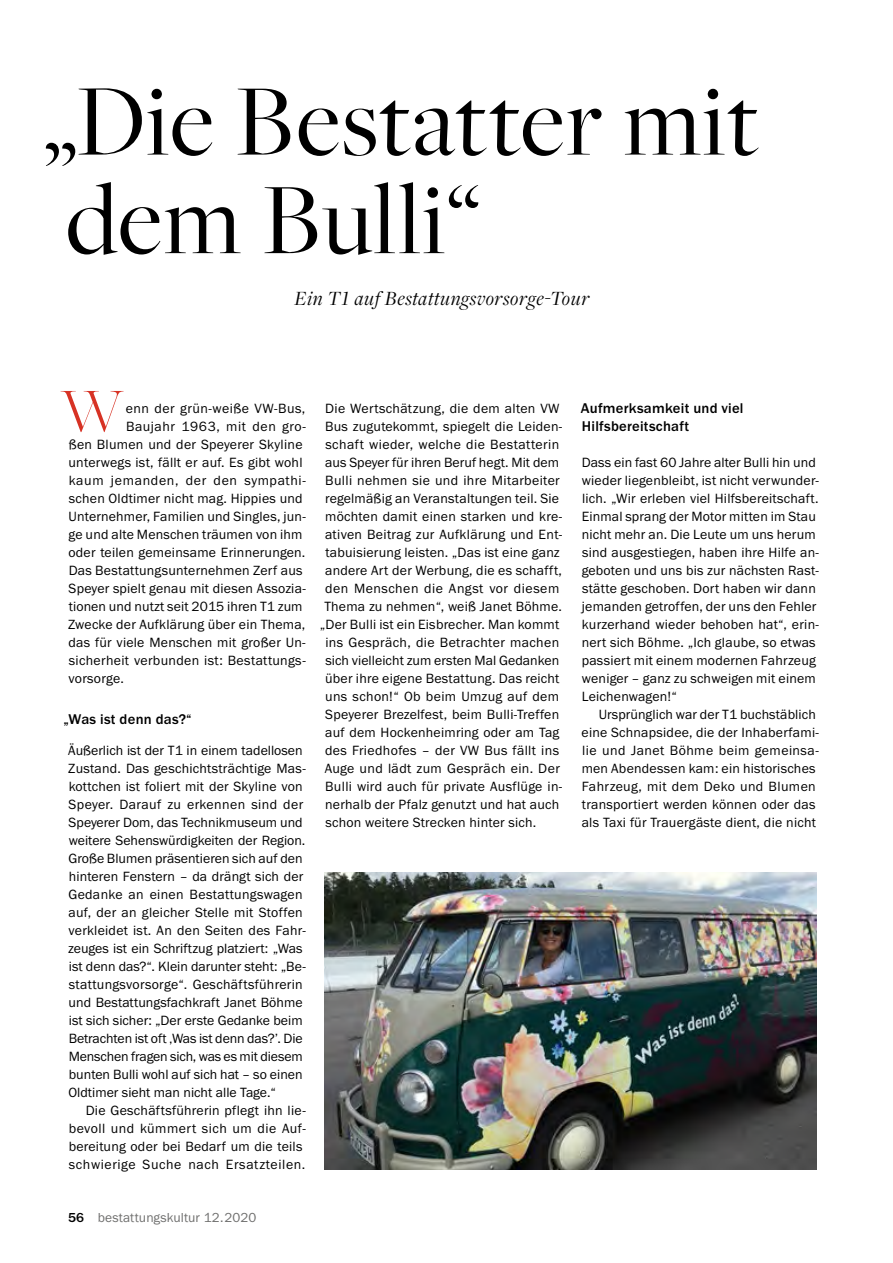
<style>
.page{position:relative;width:893px;height:1263px;background:#fff}
.page>*{position:absolute;margin:0;border:0;box-sizing:border-box;transform-origin:0 0}
.t1{font:105.45px/98.6px "Freight Big Pro";letter-spacing:.015em;color:#000}
.t2{font:300 64.65px "Freight Big Pro";color:#d73224}
.t3{font:italic 21px "Freight Disp Pro";letter-spacing:.03em;color:#000}
.t4{font:500 14.7px/18px "Franklin Gothic URW";letter-spacing:.015em;color:#000}
.t5{font:13.8px/18px "Franklin Gothic URW Boo";letter-spacing:.015em;color:#000}
.t6{font:13.8px "Franklin Gothic URW Boo";letter-spacing:.035em;color:#000}
.t7{font:13.8px "Franklin Gothic URW Boo";letter-spacing:.05em;color:#000}
.t8{font:13.8px "Franklin Gothic URW Boo";letter-spacing:.04em;color:#000}
.t9{font:13.5px "Franklin Gothic URW Boo";letter-spacing:.01em;color:#6f6f6e}
.s1{font-family:"Franklin Gothic URW";font-weight:500;color:#000}
</style>
<div class="page">
<img style="left:325px;top:872px;width:491px;height:297px">
<h1 class="t1" style="left:44px;top:69px;width:717px">„Die Bestatter mit dem Bulli“</h1>
<h3 class="t3" style="left:295px;top:285px;width:296px">Ein T1 auf Bestattungsvorsorge-Tour</h3>
<h2 class="t2" style="left:61px;top:369px;width:65px">W</h2>
<p class="t6" style="left:126px;top:400px;width:181px">enn der grün-weiße VW-Bus,</p>
<p class="t8" style="left:126px;top:418px;width:181px">Baujahr 1963, mit den gro-</p>
<p class="t5" style="left:69px;top:435px;width:235px">ßen Blumen und der Speyerer Skyline</p>
<p class="t5" style="left:69px;top:453px;width:236px">unterwegs ist, fällt er auf. Es gibt wohl</p>
<p class="t7" style="left:69px;top:472px;width:239px">kaum jemanden, der den sympathi-</p>
<p class="t5" style="left:69px;top:489px;width:235px">schen Oldtimer nicht mag. Hippies und</p>
<p class="t5" style="left:69px;top:507px;width:239px">Unternehmer, Familien und Singles, jun-</p>
<p class="t5" style="left:69px;top:525px;width:235px">ge und alte Menschen träumen von ihm</p>
<p class="t5" style="left:68px;top:543px;width:238px">oder teilen gemeinsame Erinnerungen.</p>
<p class="t5" style="left:69px;top:561px;width:235px">Das Bestattungsunternehmen Zerf aus</p>
<p class="t5" style="left:69px;top:579px;width:239px">Speyer spielt genau mit diesen Assozia-</p>
<p class="t5" style="left:69px;top:597px;width:235px">tionen und nutzt seit 2015 ihren T1 zum</p>
<p class="t5" style="left:68px;top:615px;width:239px">Zwecke der Aufklärung über ein Thema,</p>
<p class="t5" style="left:68px;top:633px;width:239px">das für viele Menschen mit großer Un-</p>
<p class="t5" style="left:69px;top:651px;width:238px">sicherheit verbunden ist: Bestattungs-</p>
<p class="t5" style="left:69px;top:669px;width:57px">vorsorge.</p>
<p class="t4" style="left:63px;top:710px;width:130px">„Was ist denn das?“</p>
<p class="t5" style="left:68px;top:741px;width:239px">Äußerlich ist der T1 in einem tadellosen Zustand. Das geschichtsträchtige Mas&shy;kottchen ist foliert mit der Skyline von Speyer. Darauf zu erkennen sind der Speyerer Dom, das Technikmuseum und weitere Sehenswürdigkeiten der Region.<br>Große Blumen präsentieren sich auf den hinteren Fenstern – da drängt sich der Gedanke an einen Bestattungswagen auf, der an gleicher Stelle mit Stoffen verkleidet ist. An den Seiten des Fahr&shy;zeuges ist ein Schriftzug platziert: „Was ist denn das?“. Klein darunter steht: „Be&shy;stattungsvorsorge“. Geschäftsführerin und Bestattungsfachkraft Janet Böhme ist sich sicher: „Der erste Gedanke beim Betrachten ist oft ‚Was ist denn das?’. Die Menschen fragen sich, was es mit diesem bunten Bulli wohl auf sich hat – so einen Oldtimer sieht man nicht alle Tage.“</p>
<p class="t5" style="left:69px;top:1101px;width:239px;text-indent:17px">Die Geschäftsführerin pflegt ihn lie&shy;bevoll und kümmert sich um die Auf&shy;bereitung oder bei Bedarf um die teils schwierige Suche nach Ersatzteilen.</p>
<p class="t5" style="left:325px;top:399px;width:236px">Die Wertschätzung, die dem alten VW</p>
<p class="t5" style="left:325px;top:417px;width:239px">Bus zugutekommt, spiegelt die Leiden-</p>
<p class="t5" style="left:325px;top:435px;width:235px">schaft wieder, welche die Bestatterin</p>
<p class="t5" style="left:325px;top:453px;width:236px">aus Speyer für ihren Beruf hegt. Mit dem</p>
<p class="t5" style="left:325px;top:471px;width:236px">Bulli nehmen sie und ihre Mitarbeiter</p>
<p class="t5" style="left:325px;top:489px;width:236px">regelmäßig an Veranstaltungen teil. Sie</p>
<p class="t5" style="left:325px;top:507px;width:239px">möchten damit einen starken und kre-</p>
<p class="t5" style="left:325px;top:525px;width:239px">ativen Beitrag zur Aufklärung und Ent-</p>
<p class="t5" style="left:325px;top:543px;width:236px">tabuisierung leisten. „Das ist eine ganz</p>
<p class="t5" style="left:325px;top:561px;width:238px">andere Art der Werbung, die es schafft,</p>
<p class="t6" style="left:325px;top:580px;width:236px">den Menschen die Angst vor diesem</p>
<p class="t5" style="left:324px;top:597px;width:239px">Thema zu nehmen“, weiß Janet Böhme.</p>
<p class="t5" style="left:320px;top:615px;width:241px">„Der Bulli ist ein Eisbrecher. Man kommt</p>
<p class="t5" style="left:325px;top:633px;width:235px">ins Gespräch, die Betrachter machen</p>
<p class="t5" style="left:325px;top:651px;width:235px">sich vielleicht zum ersten Mal Gedanken</p>
<p class="t5" style="left:325px;top:669px;width:236px">über ihre eigene Bestattung. Das reicht</p>
<p class="t5" style="left:325px;top:687px;width:236px">uns schon!“ Ob beim Umzug auf dem</p>
<p class="t5" style="left:325px;top:705px;width:236px">Speyerer Brezelfest, beim Bulli-Treffen</p>
<p class="t5" style="left:325px;top:723px;width:236px">auf dem Hockenheimring oder am Tag</p>
<p class="t5" style="left:325px;top:741px;width:236px">des Friedhofes – der VW Bus fällt ins</p>
<p class="t5" style="left:325px;top:759px;width:237px">Auge und lädt zum Gespräch ein. Der</p>
<p class="t5" style="left:325px;top:777px;width:239px">Bulli wird auch für private Ausflüge in-</p>
<p class="t5" style="left:325px;top:795px;width:236px">nerhalb der Pfalz genutzt und hat auch</p>
<p class="t5" style="left:325px;top:813px;width:212px">schon weitere Strecken hinter sich.</p>
<p class="t9" style="left:68px;top:1209px;width:190px"><span class="s1">56</span> bestattungskultur 12.2020</p>
<p class="t4" style="left:581px;top:399px;width:164px">Aufmerksamkeit und viel<br>Hilfsbereitschaft</p>
<p class="t5" style="left:582px;top:453px;width:239px">Dass ein fast 60 Jahre alter Bulli hin und wieder liegenbleibt, ist nicht verwunder&shy;lich. „Wir erleben viel Hilfsbereitschaft.<br>Einmal sprang der Motor mitten im Stau nicht mehr an. Die Leute um uns herum sind ausgestiegen, haben ihre Hilfe an&shy;geboten und uns bis zur nächsten Rast&shy;stätte geschoben. Dort haben wir dann jemanden getroffen, der uns den Fehler kurzerhand wieder behoben hat“, erin&shy;nert sich Böhme. „Ich glaube, so etwas passiert mit einem modernen Fahrzeug weniger – ganz zu schweigen mit einem Leichenwagen!“</p>
<p class="t5" style="left:582px;top:705px;width:239px;text-indent:17px">Ursprünglich war der T1 buchstäblich eine Schnapsidee, die der Inhaberfami&shy;lie und Janet Böhme beim gemeinsa&shy;men Abendessen kam: ein historisches Fahrzeug, mit dem Deko und Blumen transportiert werden können oder das als Taxi für Trauergäste dient, die nicht</p>
</div>
